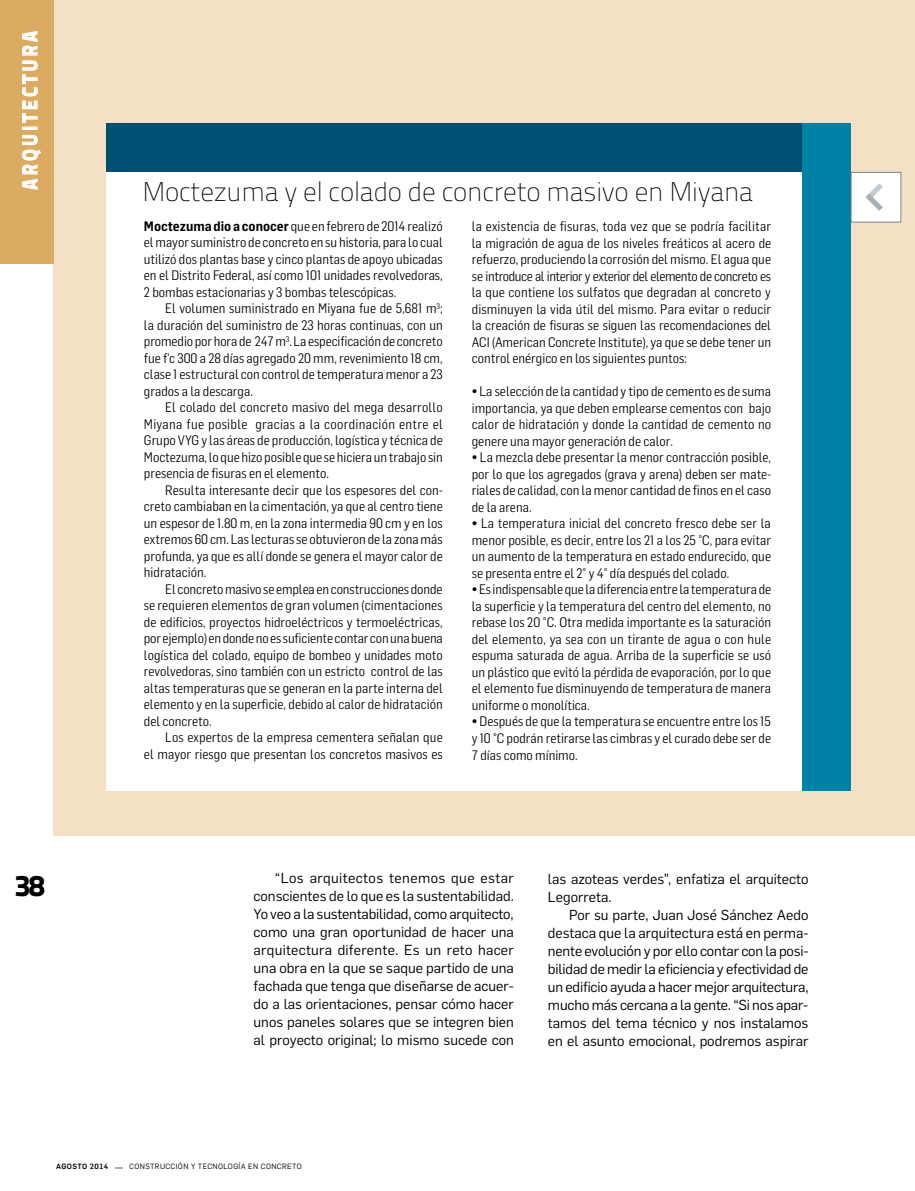
<style>
.page{position:relative;width:915px;height:1191px;background:#fff}
.page>*{position:absolute;margin:0;border:0;box-sizing:border-box;transform-origin:0 0}
.t1{font:800 30px "Titillium Text 22 L";color:#000}
.t2{font:100 27px "Titillium Text 22 L";letter-spacing:-.01em;color:#000}
.t3{font:800 21px "Titillium Text 22 L";letter-spacing:.2em;color:#fff;scale:.85 1}
.t4{font:14.25px/18px "Flama";color:#000;text-align:justify}
.t5{font:13.5px/16.5px "Flama Semicond";color:#000;text-align:justify}
.t6{font:7.5px "Flama";letter-spacing:.05em;color:#000}
.t7{font:500 7.5px "Flama";letter-spacing:.05em;color:#000}
.s1{font-weight:600}
</style>
<div class="page">
<svg style="left:115px;top:1167px;width:7px;height:2px"></svg>
<div style="left:53px;top:0;width:861px;height:836px;background:#f3e0c5"></div>
<div style="left:106px;top:154px;width:702px;height:636px;background:#fff"></div>
<div style="left:801px;top:123px;width:49px;height:667px;background:#0082a6"></div>
<div style="left:106px;top:123px;width:695px;height:49px;background:#004f73"></div>
<div style="left:850px;top:172px;width:50px;height:50px;background:#fff;border:1px solid #7e878e"></div>
<svg style="left:865px;top:183px;width:17px;height:28px"></svg>
<div style="left:0;top:0;width:53px;height:264px;background:#dbab61"></div>
<svg style="left:22px;top:135px;width:19px;height:55px"></svg>
<div style="left:22px;top:127px;width:15px;height:3px;border:1px solid #fff"></div>
<svg style="left:22px;top:31px;width:16px;height:92px"></svg>
<h3 class="t3" style="left:13px;top:190px;width:188px;rotate:-90deg">arquitectura</h3>
<h1 class="t1" style="left:14px;top:862px;width:32px">38</h1>
<h2 class="t2" style="left:142px;top:172px;width:612px">Moctezuma y el colado de concreto masivo en Miyana</h2>
<p class="t5" style="left:144px;top:217px;width:300px"><span class="s1">Moctezuma dio a conocer</span> que en febrero de 2014 realizó el mayor suministro de concreto en su historia, para lo cual utilizó dos plantas base y cinco plantas de apoyo ubicadas en el Distrito Federal, así como 101 unidades revolvedoras, 2 bombas estacionarias y 3 bombas telescópicas.</p>
<p class="t5" style="left:144px;top:300px;width:300px;text-indent:21px">El volumen suministrado en Miyana fue de 5,681 m<sup>3</sup>; la duración del suministro de 23 horas continuas, con un promedio por hora de 247 m<sup>3</sup>. La especificación de concreto fue f’c 300 a 28 días agregado 20 mm, revenimiento 18 cm, clase 1 estructural con control de temperatura menor a 23 grados a la descarga.</p>
<p class="t5" style="left:144px;top:399px;width:300px;text-indent:21px">El colado del concreto masivo del mega desarrollo Miyana fue posible gracias a la coordinación entre el Grupo VYG y las áreas de producción, logística y técnica de Moctezuma, lo que hizo posible que se hiciera un trabajo sin presencia de fisuras en el elemento.</p>
<p class="t5" style="left:144px;top:481px;width:300px;text-indent:21px">Resulta interesante decir que los espesores del con&shy;creto cambiaban en la cimentación, ya que al centro tiene un espesor de 1.80 m, en la zona intermedia 90 cm y en los extremos 60 cm. Las lecturas se obtuvieron de la zona más profunda, ya que es allí donde se genera el mayor calor de hidratación.</p>
<p class="t5" style="left:144px;top:580px;width:300px;text-indent:21px">El concreto masivo se emplea en construcciones donde se requieren elementos de gran volumen (cimentaciones de edificios, proyectos hidroeléctricos y termoeléctricas, por ejemplo) en donde no es suficiente contar con una buena logística del colado, equipo de bombeo y unidades moto revolvedoras, sino también con un estricto control de las altas temperaturas que se generan en la parte interna del elemento y en la superficie, debido al calor de hidratación del concreto.</p>
<p class="t5" style="left:144px;top:729px;width:300px;text-align:right">Los expertos de la empresa cementera señalan que<br>el mayor riesgo que presentan los concretos masivos es</p>
<p class="t5" style="left:471px;top:218px;width:301px">la existencia de fisuras, toda vez que se podría facilitar la migración de agua de los niveles freáticos al acero de refuerzo, produciendo la corrosión del mismo. El agua que se introduce al interior y exterior del elemento de concreto es la que contiene los sulfatos que degradan al concreto y disminuyen la vida útil del mismo. Para evitar o reducir la creación de fisuras se siguen las recomendaciones del ACI (American Concrete Institute), ya que se debe tener un control enérgico en los siguientes puntos:</p>
<p class="t5" style="left:471px;top:383px;width:301px"><span class="s1">•</span> La selección de la cantidad y tipo de cemento es de suma importancia, ya que deben emplearse cementos con bajo calor de hidratación y donde la cantidad de cemento no genere una mayor generación de calor.</p>
<p class="t5" style="left:471px;top:449px;width:301px"><span class="s1">•</span> La mezcla debe presentar la menor contracción posible, por lo que los agregados (grava y arena) deben ser mate&shy;riales de calidad, con la menor cantidad de finos en el caso de la arena.</p>
<p class="t5" style="left:471px;top:515px;width:301px"><span class="s1">•</span> La temperatura inicial del concreto fresco debe ser la menor posible, es decir, entre los 21 a los 25 °C, para evitar un aumento de la temperatura en estado endurecido, que se presenta entre el 2° y 4° día después del colado.</p>
<p class="t5" style="left:471px;top:581px;width:301px"><span class="s1">•</span> Es indispensable que la diferencia entre la temperatura de la superficie y la temperatura del centro del elemento, no rebase los 20 °C. Otra medida importante es la saturación del elemento, ya sea con un tirante de agua o con hule espuma saturada de agua. Arriba de la superficie se usó un plástico que evitó la pérdida de evaporación, por lo que el elemento fue disminuyendo de temperatura de manera uniforme o monolítica.</p>
<p class="t5" style="left:471px;top:713px;width:301px"><span class="s1">•</span> Después de que la temperatura se encuentre entre los 15 y 10 °C podrán retirarse las cimbras y el curado debe ser de 7 días como mínimo.</p>
<p class="t4" style="left:253px;top:868px;width:262px;text-indent:21px">“Los arquitectos tenemos que estar conscientes de lo que es la sustentabilidad.<br>Yo veo a la sustentabilidad, como arquitecto, como una gran oportunidad de hacer una arquitectura diferente. Es un reto hacer una obra en la que se saque partido de una fachada que tenga que diseñarse de acuer&shy;do a las orientaciones, pensar cómo hacer unos paneles solares que se integren bien al proyecto original; lo mismo sucede con</p>
<p class="t4" style="left:547px;top:869px;width:262px">las azoteas verdes”, enfatiza el arquitecto<br>Legorreta.</p>
<p class="t4" style="left:547px;top:905px;width:262px;text-indent:21px">Por su parte, Juan José Sánchez Aedo destaca que la arquitectura está en perma&shy;nente evolución y por ello contar con la posi&shy;bilidad de medir la eficiencia y efectividad de un edificio ayuda a hacer mejor arquitectura, mucho más cercana a la gente. “Si nos apar&shy;tamos del tema técnico y nos instalamos en el asunto emocional, podremos aspirar</p>
<p class="t7" style="left:56px;top:1161px;width:53px">AGOSTO 2014</p>
<p class="t6" style="left:129px;top:1161px;width:174px">Construcción y Tecnología en concreto</p>
</div>
